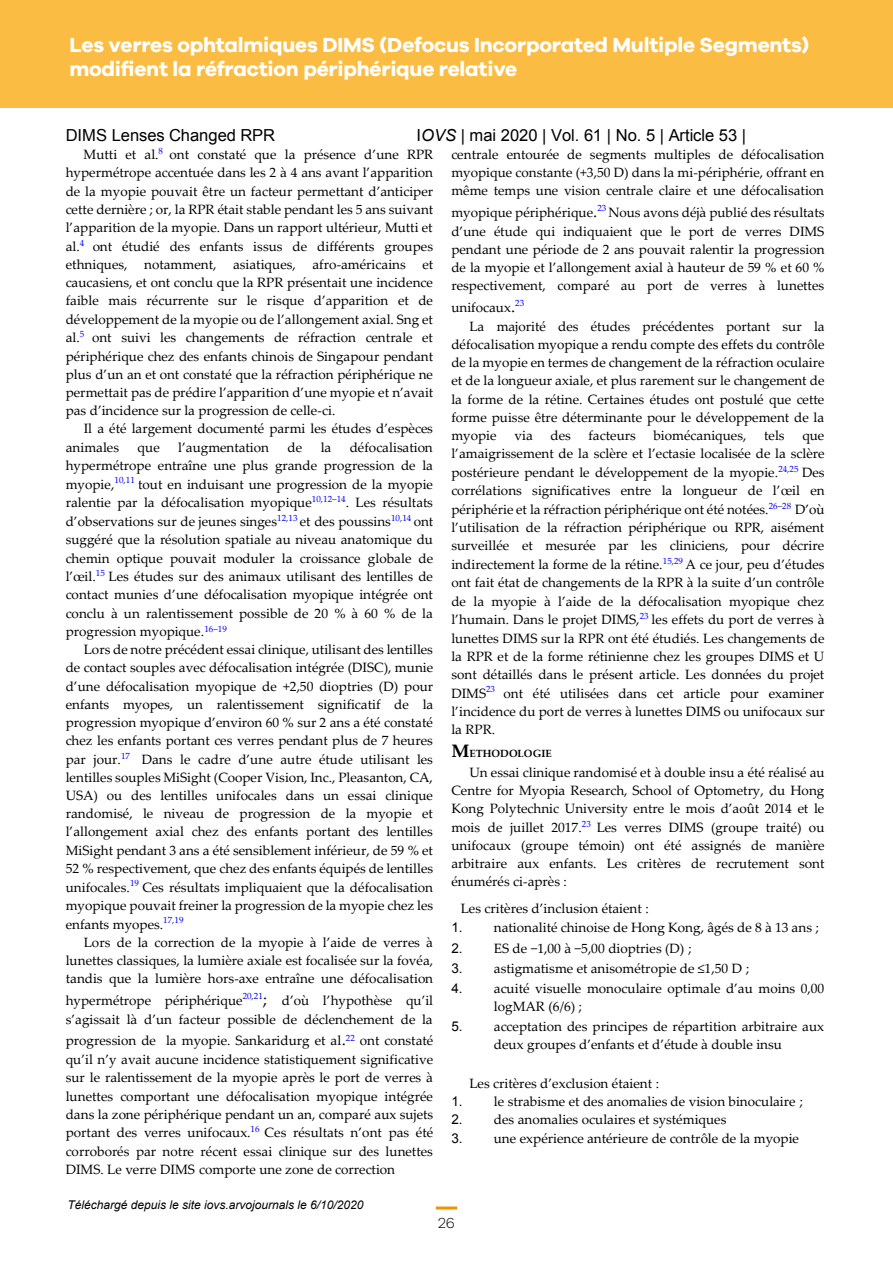
<style>
.page{position:relative;width:893px;height:1263px;background:#fff}
.page>*{position:absolute;margin:0;border:0;box-sizing:border-box;transform-origin:0 0}
.t1{font:700 21px/24px "Galano Grotesque";letter-spacing:-.01em;color:#fff}
.t2{font:16.5px "Arial";color:#000}
.t3{font:300 15px "Galano Grotesque";color:#000}
.t4{font:13.5px/18.3px "Palatino Linotype";color:#000;text-align:justify}
.t5{font:italic 12px "Arial";color:#000}
.t6{font:700 10.5px "Palatino Linotype";color:#000}
.s1{font-style:italic}
.s2{font-size:16.5px}
.s3{font-size:18px}
.s4{font-family:"Arial"}
</style>
<div class="page">
<div style="left:0;top:0;width:893px;height:107px;background:#fbbc43"></div>
<hr style="left:436px;top:1206px;width:21px;height:3px;background:#f39200">
<h1 class="t1" style="left:69px;top:32px;width:741px">Les verres ophtalmiques DIMS (Defocus Incorporated Multiple Segments) modifient la réfraction périphérique relative</h1>
<p class="t2" style="left:66px;top:124px;width:211px">DIMS Lenses Changed RPR</p>
<p class="t2" style="left:417px;top:124px;width:331px">I<span class="s1">OVS</span> | mai 2020 | Vol. 61 | No. 5 | Article 53 |</p>
<p class="t4" style="left:66px;top:145px;width:369px;text-indent:18px">Mutti et al.<sup>8</sup> ont constaté que la présence d’une RPR hypermétrope accentuée dans les 2 à 4 ans avant l’apparition de la myopie pouvait être un facteur permettant d’anticiper cette dernière ; or, la RPR était stable pendant les 5 ans suivant l’apparition de la myopie. Dans un rapport ultérieur, Mutti et al.<sup>4</sup> ont étudié des enfants issus de différents groupes ethniques, notamment, asiatiques, afro-américains et caucasiens, et ont conclu que la RPR présentait une incidence faible mais récurrente sur le risque d’apparition et de développement de la myopie ou de l’allongement axial. Sng et al.<sup>5</sup> ont suivi les changements de réfraction centrale et périphérique chez des enfants chinois de Singapour pendant plus d’un an et ont constaté que la réfraction périphérique ne permettait pas de prédire l’apparition d’une myopie et n’avait pas d’incidence sur la progression de celle-ci.</p>
<p class="t4" style="left:66px;top:419px;width:369px;text-indent:18px">Il a été largement documenté parmi les études d’espèces animales</p>
<p class="t4" style="left:451px;top:144px;width:375px">centrale entourée de segments multiples de défocalisation myopique constante (+3,50 D) dans la mi-périphérie, offrant en même temps une vision centrale claire et une défocalisation</p>
<p class="t4" style="left:451px;top:202px;width:375px">myopique périphérique<span class="s2">.</span><sup>23</sup> Nous avons déjà publié des résultats d’une étude qui indiquaient que le port de verres DIMS pendant une période de 2 ans pouvait ralentir la progression de la myopie et l’allongement axial à hauteur de 59 % et 60 % respectivement, comparé au port de verres à lunettes</p>
<p class="t4" style="left:451px;top:297px;width:74px">unifocaux<span class="s2">.</span><sup>23</sup></p>
<p class="t4" style="left:469px;top:316px;width:357px">La majorité des études précédentes portant sur la</p>
<p class="t4" style="left:451px;top:335px;width:375px">défocalisation myopique a rendu compte des effets du contrôle</p>
<p class="t4" style="left:451px;top:353px;width:375px">de la myopie en termes de changement de la réfraction oculaire</p>
<p class="t4" style="left:451px;top:371px;width:375px">et de la longueur axiale, et plus rarement sur le changement de</p>
<p class="t4" style="left:451px;top:389px;width:374px">la forme de la rétine. Certaines études ont postulé que cette</p>
<p class="t4" style="left:451px;top:407px;width:374px">forme puisse être déterminante pour le développement de la</p>
<p class="t4" style="left:451px;top:426px;width:47px">myopie</p>
<p class="t4" style="left:514px;top:426px;width:20px">via</p>
<p class="t4" style="left:550px;top:426px;width:22px">des</p>
<p class="t4" style="left:589px;top:426px;width:49px">facteurs</p>
<p class="t4" style="left:654px;top:426px;width:94px">biomécaniques,</p>
<p class="t4" style="left:764px;top:426px;width:22px">tels</p>
<p class="t4" style="left:451px;top:426px;width:375px;text-indent:351px">que l’amaigrissement de la sclère et l’ectasie localisée de la sclère postérieure pendant le développement de la myopie.<sup>24</sup><sup>,</sup><sup>25</sup> Des corrélations significatives entre la longueur de l’œil en périphérie et la réfraction périphérique ont été notées.<sup>26</sup><sup>–</sup><sup>28</sup> D’où l’utilisation de la réfraction périphérique ou RPR, aisément surveillée et mesurée par les cliniciens, pour décrire indirectement la forme de la rétine.<sup>15</sup><sup>,</sup><sup>29</sup> A ce jour, peu d’études ont fait état de changements de la RPR à la suite d’un contrôle de la myopie à l’aide de la défocalisation myopique chez l’humain. Dans le projet DIMS,<sup>23</sup> les effets du port de verres à lunettes DIMS sur la RPR ont été étudiés. Les changements de la RPR et de la forme rétinienne chez les groupes DIMS et U sont détaillés dans le présent article. Les données du projet DIMS<sup>23</sup> ont été utilisées dans cet article pour examiner l’incidence du port de verres à lunettes DIMS ou unifocaux sur la RPR.</p>
<p class="t6" style="left:451px;top:746px;width:102px"><span class="s3">M</span>ETHODOLOGIE</p>
<p class="t4" style="left:451px;top:762px;width:375px;text-indent:18px">Un essai clinique randomisé et à double insu a été réalisé au Centre for Myopia Research, School of Optometry, du Hong Kong Polytechnic University entre le mois d’août 2014 et le mois de juillet 2017.<sup>23</sup> Les verres DIMS (groupe traité) ou unifocaux (groupe témoin) ont été assignés de manière arbitraire aux enfants. Les critères de recrutement sont énumérés ci-après :</p>
<p class="t4" style="left:461px;top:898px;width:190px">Les critères d’inclusion étaient :</p>
<p class="t4" style="left:451px;top:918px;width:369px"><span class="s4">1.</span> nationalité chinoise de Hong Kong, âgés de 8 à 13 ans ;</p>
<p class="t4" style="left:451px;top:938px;width:242px"><span class="s4">2.</span> ES de −1,00 à −5,00 dioptries (D) ;</p>
<p class="t4" style="left:451px;top:958px;width:299px"><span class="s4">3.</span> astigmatisme et anisométropie de ≤1,50 D ;</p>
<p class="t4" style="left:494px;top:979px;width:332px;text-indent:-43px"><span class="s4">4.</span> acuité visuelle monoculaire optimale d’au moins 0,00 logMAR (6/6) ;</p>
<p class="t4" style="left:451px;top:1017px;width:374px;text-align:center"><span class="s4">5.</span> acceptation des principes de répartition arbitraire aux deux groupes d’enfants et d’étude à double insu</p>
<p class="t4" style="left:469px;top:1074px;width:191px">Les critères d’exclusion étaient :</p>
<p class="t4" style="left:451px;top:1092px;width:353px"><span class="s4">1.</span> le strabisme et des anomalies de vision binoculaire ;</p>
<p class="t4" style="left:451px;top:1110px;width:277px"><span class="s4">2.</span> des anomalies oculaires et systémiques</p>
<p class="t4" style="left:451px;top:1128px;width:349px"><span class="s4">3.</span> une expérience antérieure de contrôle de la myopie</p>
<p class="t4" style="left:66px;top:437px;width:369px;text-indent:284px">défocalisation hypermétrope entraîne une plus grande progression de la myopie,<sup>10</sup><sup>,</sup><sup>11</sup> tout en induisant une progression de la myopie ralentie par la défocalisation myopique<sup>10</sup><sup>,</sup><sup>12</sup><sup>–</sup><sup>14</sup>. Les résultats d’observations sur de jeunes singes<sup>12</sup><sup>,</sup><sup>13</sup> et des poussins<sup>10</sup><sup>,</sup><sup>14</sup> ont suggéré que la résolution spatiale au niveau anatomique du chemin optique pouvait moduler la croissance globale de l’œil.<sup>15</sup> Les études sur des animaux utilisant des lentilles de contact munies d’une défocalisation myopique intégrée ont conclu à un ralentissement possible de 20 % à 60 % de la progression myopique.<sup>16</sup><sup>–</sup><sup>19</sup></p>
<p class="t4" style="left:66px;top:640px;width:369px;text-indent:18px">Lors de notre précédent essai clinique, utilisant des lentilles de contact souples avec défocalisation intégrée (DISC), munie d’une défocalisation myopique de +2,50 dioptries (D) pour enfants myopes, un ralentissement significatif de la progression myopique d’environ 60 % sur 2 ans a été constaté chez les enfants portant ces verres pendant plus de 7 heures par jour.<sup>17</sup> Dans le cadre d’une autre étude utilisant les lentilles souples MiSight (Cooper Vision, Inc., Pleasanton, CA, USA) ou des lentilles unifocales dans un essai clinique randomisé, le niveau de progression de la myopie et l’allongement axial chez des enfants portant des lentilles MiSight pendant 3 ans a été sensiblement inférieur, de 59 % et 52 % respectivement, que chez des enfants équipés de lentilles unifocales.<sup>19</sup> Ces résultats impliquaient que la défocalisation myopique pouvait freiner la progression de la myopie chez les enfants myopes.<sup>17</sup><sup>,</sup><sup>19</sup></p>
<p class="t4" style="left:66px;top:932px;width:369px;text-indent:18px">Lors de la correction de la myopie à l’aide de verres à lunettes classiques, la lumière axiale est focalisée sur la fovéa, tandis que la lumière hors-axe entraîne une défocalisation</p>
<p class="t4" style="left:66px;top:990px;width:369px;line-height:19px">hypermétrope périphérique<sup>20</sup><sup>,</sup><sup>21</sup><span class="s2">;</span> d’où l’hypothèse qu’il s’agissait là d’un facteur possible de déclenchement de la</p>
<p class="t4" style="left:66px;top:1031px;width:369px">progression de la myopie. Sankaridurg et al<span class="s2">.</span><sup>22</sup> ont constaté qu’il n’y avait aucune incidence statistiquement significative sur le ralentissement de la myopie après le port de verres à lunettes comportant une défocalisation myopique intégrée dans la zone périphérique pendant un an, comparé aux sujets portant des verres unifocaux.<sup>16</sup> Ces résultats n’ont pas été corroborés par notre récent essai clinique sur des lunettes DIMS. Le verre DIMS comporte une zone de correction</p>
<p class="t4" style="left:138px;top:437px;width:24px">que</p>
<p class="t4" style="left:178px;top:437px;width:92px">l’augmentation</p>
<p class="t4" style="left:287px;top:437px;width:16px">de</p>
<p class="t4" style="left:321px;top:437px;width:12px">la</p>
<p class="t5" style="left:68px;top:1197px;width:298px">Téléchargé depuis le site iovs.arvojournals le 6/10/2020</p>
<p class="t3" style="left:438px;top:1213px;width:18px">26</p>
</div>
